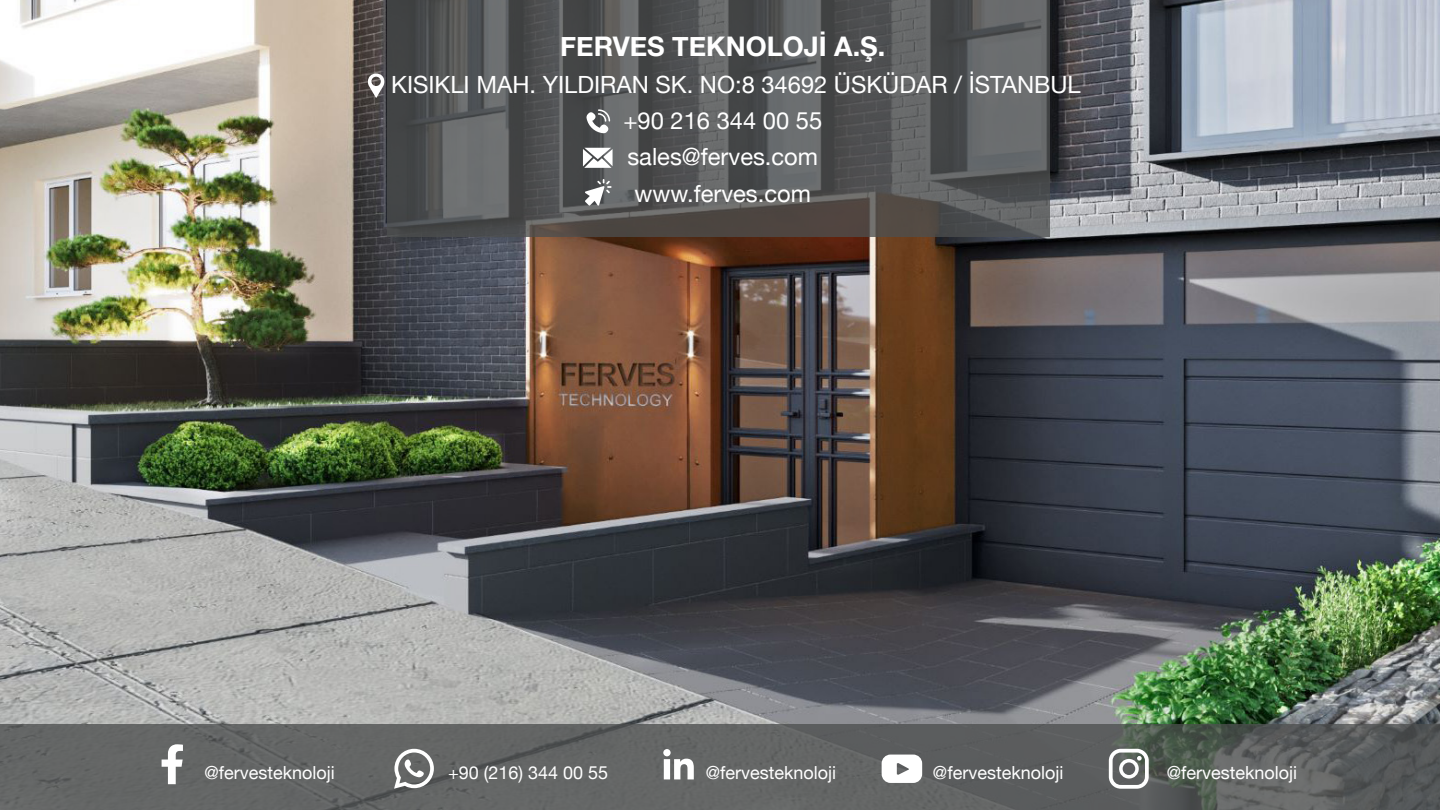
<style>
.page{position:relative;width:1440px;height:810px;background:#fff}
.page>*{position:absolute;margin:0;border:0;box-sizing:border-box;transform-origin:0 0}
.t1{font:700 27px "Helvetica Neue";color:#fff}
.t2{font:23.7px "Helvetica Neue";color:#fff}
.t3{font:18px "Helvetica Neue";color:#fff}
</style>
<div class="page">
<img style="left:0;top:0;width:1440px;height:724px">
<svg style="left:0;top:724px;width:1440px;height:86px;background:#5f6261"></svg>
<svg style="left:162px;top:744px;width:21px;height:40px"></svg>
<svg style="left:882px;top:755px;width:40px;height:28px"></svg>
<svg style="left:1109px;top:749px;width:40px;height:40px"></svg>
<svg style="left:394px;top:749px;width:40px;height:40px"></svg>
<svg style="left:664px;top:759px;width:30px;height:20px"></svg>
<div style="left:663px;top:749px;width:8px;height:7px;background:#fff;border-radius:50%"></div>
<svg style="left:387px;top:0;width:663px;height:236px;background:#555657"></svg>
<svg style="left:368px;top:73px;width:16px;height:25px"></svg>
<svg style="left:586px;top:109px;width:24px;height:24px"></svg>
<svg style="left:583px;top:148px;width:30px;height:20px"></svg>
<svg style="left:585px;top:179px;width:27px;height:27px"></svg>
<p class="t1" style="left:560px;top:26px;width:327px">FERVES TEKNOLOJİ A.Ş.</p>
<p class="t2" style="left:391px;top:67px;width:691px">KISIKLI MAH. YILDIRAN SK. NO:8 34692 ÜSKÜDAR / İSTANBUL</p>
<p class="t2" style="left:623px;top:104px;width:200px">+90 216 344 00 55</p>
<p class="t2" style="left:627px;top:140px;width:192px">sales@ferves.com</p>
<p class="t2" style="left:635px;top:176px;width:178px">www.ferves.com</p>
<p class="t3" style="left:204px;top:759px;width:132px">@fervesteknoloji</p>
<p class="t3" style="left:448px;top:759px;width:162px">+90 (216) 344 00 55</p>
<p class="t3" style="left:706px;top:759px;width:132px">@fervesteknoloji</p>
<p class="t3" style="left:933px;top:759px;width:132px">@fervesteknoloji</p>
<p class="t3" style="left:1167px;top:759px;width:132px">@fervesteknoloji</p>
</div>
